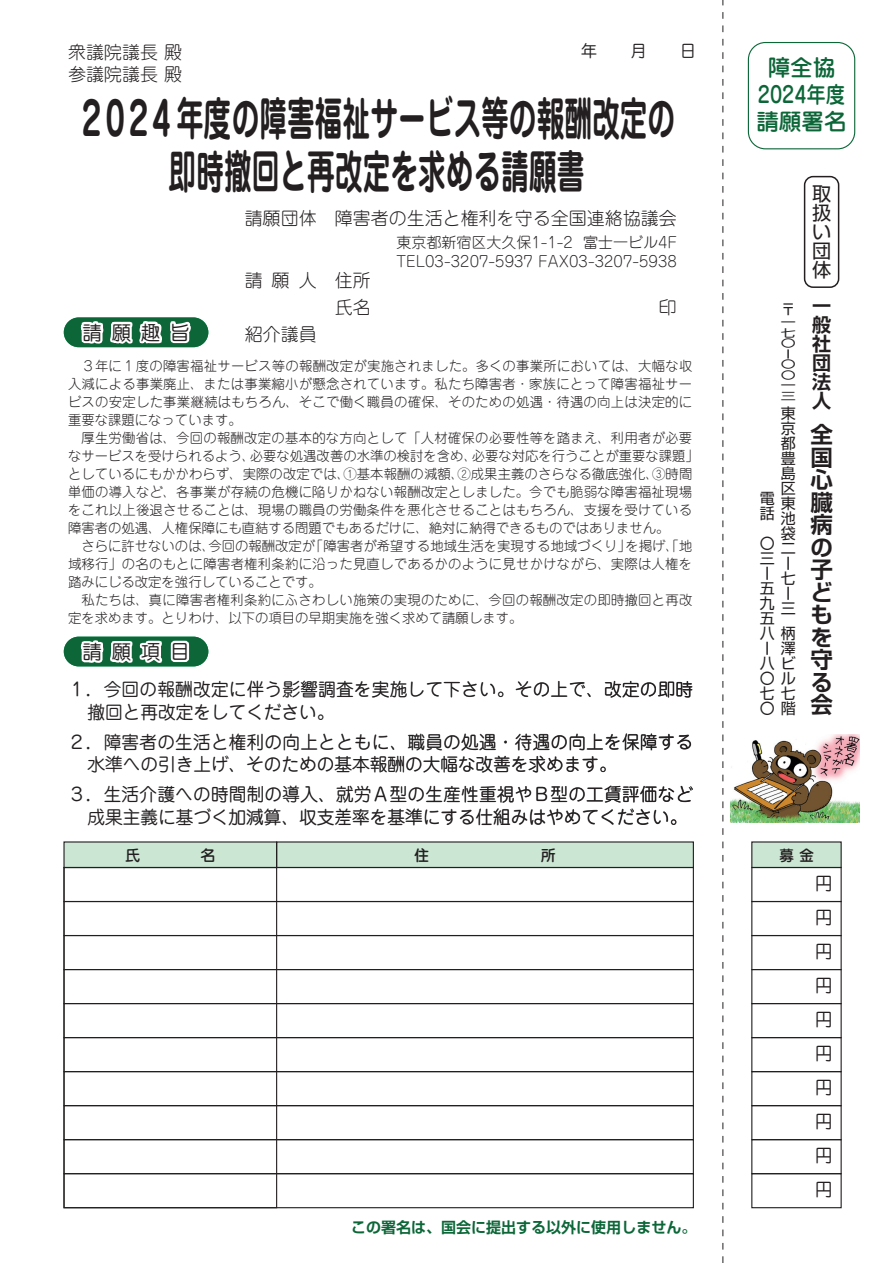
<style>
.page{position:relative;width:893px;height:1263px;background:#fff}
.page>*{position:absolute;margin:0;border:0;box-sizing:border-box;transform-origin:0 0}
.t1{font:700 46.2px/52.5px "Jun 501 Pro";color:#231f20;text-align:center;scale:.6 1}
.t2{font:700 22.5px/22.5px "Shin Go Pro De";color:#231f20;text-align:justify}
.t3{font:500 22.5px/27px "Jun 34 Pro";color:#0c6638;text-align:center}
.t4{font:19.5px "Jun 201 Pro";letter-spacing:.5em;color:#231f20}
.t5{font:700 19.2px/19.2px "Shin Go Pro De";color:#231f20;text-align:justify}
.t6{font:19.2px/19.2px "Shin Go Pro";color:#231f20;text-align:justify}
.t7{font:18px/22.5px "Jun 201 Pro";letter-spacing:.015em;color:#231f20}
.t8{font:300 18px/22.5px "Jun 101 Pro";color:#231f20}
.t9{font:300 15px/19.5px "Jun 101 Pro";color:#231f20}
.t10{font:15px/15px "Shin Go Pro";color:#231f20}
.t11{font:700 15px "Shin Go Pro De";color:#0c6638}
.t12{font:500 15px "Jun 34 Pro";color:#231f20}
.t13{font:300 13.5px/18px "Jun 101 Pro";letter-spacing:.015em;color:#231f20}
.t14{font:10.5px/10.5px "Shin Go Pro";color:#231f20;scale:1.43 1}
</style>
<div class="page">
<div style="left:804px;top:176px;width:35px;height:112px;border:2px solid #231f20;border-radius:9px"></div>
<img style="left:731px;top:734px;width:129px;height:88px">
<div style="left:748px;top:42px;width:107px;height:107px;border:1px solid #0c6638;border-radius:17px"></div>
<svg style="left:516px;top:681px;width:75px;height:16px"></svg>
<svg style="left:605px;top:681px;width:87px;height:17px"></svg>
<svg style="left:90px;top:681px;width:413px;height:39px"></svg>
<svg style="left:105px;top:733px;width:228px;height:17px"></svg>
<svg style="left:339px;top:733px;width:55px;height:17px"></svg>
<svg style="left:408px;top:733px;width:88px;height:17px"></svg>
<svg style="left:515px;top:733px;width:176px;height:17px"></svg>
<svg style="left:89px;top:756px;width:144px;height:17px"></svg>
<svg style="left:247px;top:756px;width:359px;height:17px"></svg>
<svg style="left:89px;top:786px;width:604px;height:39px"></svg>
<div style="left:64px;top:317px;width:144px;height:30px;background:#0c6638;border-radius:15px"></div>
<svg style="left:79px;top:317px;width:116px;height:31px"></svg>
<div style="left:64px;top:637px;width:144px;height:29px;background:#0c6638;border-radius:15px"></div>
<svg style="left:79px;top:636px;width:112px;height:31px"></svg>
<div style="left:64px;top:842px;width:213px;height:25px;background:#cbe6d3"></div>
<div style="left:277px;top:842px;width:416px;height:25px;background:#cbe6d3"></div>
<div style="left:751px;top:841px;width:91px;height:27px;background:#cbe6d3"></div>
<div style="left:751px;top:1173px;width:91px;height:35px;border:1px solid #231f20"></div>
<div style="left:63px;top:1173px;width:631px;height:35px;border:1px solid #231f20"></div>
<div style="left:751px;top:1139px;width:91px;height:35px;border:1px solid #231f20"></div>
<div style="left:63px;top:1139px;width:631px;height:35px;border:1px solid #231f20"></div>
<div style="left:751px;top:1105px;width:91px;height:35px;border:1px solid #231f20"></div>
<div style="left:63px;top:1105px;width:631px;height:35px;border:1px solid #231f20"></div>
<div style="left:751px;top:1071px;width:91px;height:35px;border:1px solid #231f20"></div>
<div style="left:63px;top:1071px;width:631px;height:35px;border:1px solid #231f20"></div>
<div style="left:751px;top:1037px;width:91px;height:35px;border:1px solid #231f20"></div>
<div style="left:63px;top:1037px;width:631px;height:35px;border:1px solid #231f20"></div>
<div style="left:751px;top:1003px;width:91px;height:35px;border:1px solid #231f20"></div>
<div style="left:63px;top:1003px;width:631px;height:35px;border:1px solid #231f20"></div>
<div style="left:751px;top:969px;width:91px;height:35px;border:1px solid #231f20"></div>
<div style="left:63px;top:969px;width:631px;height:35px;border:1px solid #231f20"></div>
<div style="left:751px;top:935px;width:91px;height:35px;border:1px solid #231f20"></div>
<div style="left:63px;top:935px;width:631px;height:35px;border:1px solid #231f20"></div>
<div style="left:751px;top:901px;width:91px;height:35px;border:1px solid #231f20"></div>
<div style="left:63px;top:901px;width:631px;height:35px;border:1px solid #231f20"></div>
<div style="left:751px;top:867px;width:91px;height:35px;border:1px solid #231f20"></div>
<div style="left:63px;top:867px;width:631px;height:35px;border:1px solid #231f20"></div>
<svg style="left:722px;top:0;width:1px;height:1263px"></svg>
<h3 class="t8" style="left:68px;top:39px;width:115px">衆議院議長 殿参議院議長 殿</h3>
<h1 class="t1" style="left:78px;top:88px;width:997px">２０２４年度の障害福祉サービス等の報酬改定の即時撤回と再改定を求める請願書</h1>
<h3 class="t8" style="left:245px;top:205px;width:433px">請願団体　障害者の生活と権利を守る全国連絡協議会</h3>
<p class="t9" style="left:396px;top:231px;width:282px">東京都新宿区大久保1-1-2 富士一ビル4F<br>TEL03-3207-5937 FAX03-3207-5938</p>
<h3 class="t8" style="left:245px;top:267px;width:127px">請願人　住所</h3>
<h3 class="t8" style="left:245px;top:321px;width:73px">紹介議員</h3>
<p class="t13" style="left:68px;top:355px;width:632px">　３年に１度の障害福祉サービス等の報酬改定が実施されました。多くの事業所においては、大幅な収入減による事業廃止、または事業縮小が懸念されています。私たち障害者・家族にとって障害福祉サービスの安定した事業継続はもちろん、そこで働く職員の確保、そのための処遇・待遇の向上は決定的に重要な課題になっています。<br>　厚生労働省は、今回の報酬改定の基本的な方向として「人材確保の必要性等を踏まえ、利用者が必要なサービスを受けられるよう、必要な処遇改善の水準の検討を含め、必要な対応を行うことが重要な課題」としているにもかかわらず、実際の改定では、①基本報酬の減額、②成果主義のさらなる徹底強化、③時間単価の導入など、各事業が存続の危機に陥りかねない報酬改定としました。今でも脆弱な障害福祉現場をこれ以上後退させることは、現場の職員の労働条件を悪化させることはもちろん、支援を受けている障害者の処遇、人権保障にも直結する問題でもあるだけに、絶対に納得できるものではありません。<br>　さらに許せないのは、今回の報酬改定が「障害者が希望する地域生活を実現する地域づくり」を掲げ、「地域移行」の名のもとに障害者権利条約に沿った見直しであるかのように見せかけながら、実際は人権を踏みにじる改定を強行していることです。<br>　私たちは、真に障害者権利条約にふさわしい施策の実現のために、今回の報酬改定の即時撤回と再改定を求めます。とりわけ、以下の項目の早期実施を強く求めて請願します。</p>
<h3 class="t4" style="left:82px;top:317px;width:109px">請願趣旨</h3>
<h3 class="t4" style="left:82px;top:636px;width:109px">請願項目</h3>
<h3 class="t7" style="left:88px;top:676px;width:607px;text-indent:-19px">１．今回の報酬改定に伴う影響調査を実施して下さい。その上で、改定の即時撤回と再改定をしてください。</h3>
<h3 class="t7" style="left:88px;top:729px;width:607px;text-indent:-19px">２．障害者の生活と権利の向上とともに、職員の処遇・待遇の向上を保障する水準への引き上げ、そのための基本報酬の大幅な改善を求めます。</h3>
<h3 class="t7" style="left:88px;top:781px;width:607px;text-indent:-19px">３．生活介護への時間制の導入、就労Ａ型の生産性重視やＢ型の工賃評価など成果主義に基づく加減算、収支差率を基準にする仕組みはやめてください。</h3>
<p class="t11" style="left:351px;top:1215px;width:346px">この署名は、国会に提出する以外に使用しません。</p>
<h2 class="t3" style="left:756px;top:52px;width:91px">障全協<br>2024年度請願署名</h2>
<p class="t10" style="left:781px;top:300px;width:14px">〒</p>
<p class="t14" style="left:781px;top:315px;width:12px">一七〇ー〇〇一三</p>
<p class="t10" style="left:781px;top:404px;width:16px">東京都豊島区東池袋二ー七ー三</p>
<p class="t10" style="left:760px;top:624px;width:37px;text-align:right">八柄澤<br>八ビ〇ル七七〇階</p>
<p class="t10" style="left:760px;top:489px;width:16px">電話</p>
<p class="t10" style="left:760px;top:534px;width:16px">〇三ー五九五</p>
<p class="t10" style="left:760px;top:639px;width:10px">ー</p>
<h3 class="t6" style="left:812px;top:182px;width:20px">取扱い団体</h3>
<h3 class="t5" style="left:812px;top:293px;width:20px">一般社団法人</h3>
<h2 class="t2" style="left:810px;top:421px;width:24px">全国心臓病の子どもを守る会</h2>
<p class="t12" style="left:779px;top:843px;width:36px">募 金</p>
<h3 class="t7" style="left:815px;top:870px;width:19px">円</h3>
<h3 class="t7" style="left:815px;top:904px;width:19px">円</h3>
<h3 class="t7" style="left:815px;top:938px;width:19px">円</h3>
<h3 class="t7" style="left:815px;top:972px;width:19px">円</h3>
<h3 class="t7" style="left:815px;top:1006px;width:19px">円</h3>
<h3 class="t7" style="left:815px;top:1040px;width:19px">円</h3>
<h3 class="t7" style="left:815px;top:1074px;width:19px">円</h3>
<h3 class="t7" style="left:815px;top:1108px;width:19px">円</h3>
<h3 class="t7" style="left:815px;top:1142px;width:19px">円</h3>
<h3 class="t7" style="left:815px;top:1176px;width:19px">円</h3>
</div>
